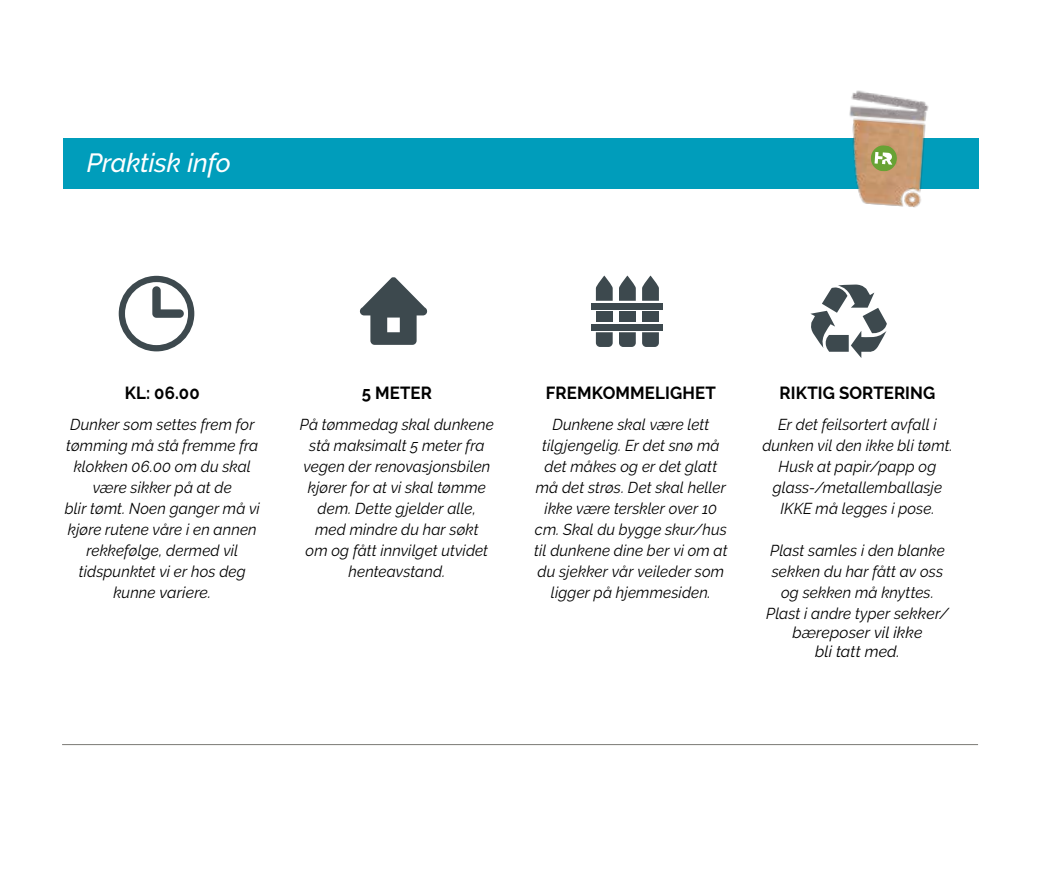
<style>
.page{position:relative;width:1042px;height:893px;background:#fff}
.page>*{position:absolute;margin:0;border:0;box-sizing:border-box;transform-origin:0 0}
.t1{font:italic 500 26.25px "Raleway";letter-spacing:-.01em;color:#fff}
.t2{font:700 17.5px "Raleway";letter-spacing:.01em;color:#000;scale:.96 1}
.t3{font:italic 15.75px/21px "Raleway";letter-spacing:.01em;color:#000;text-align:center;scale:.96 1}
.t4{font:italic 15.75px/19.2px "Raleway";letter-spacing:.01em;color:#000;text-align:center}
</style>
<div class="page">
<div style="left:63px;top:138px;width:916px;height:51px;background:#009dbb"></div>
<img style="left:849px;top:90px;width:80px;height:118px">
<svg style="left:870px;top:145px;width:27px;height:27px"></svg>
<hr style="left:62px;top:744px;width:916px;height:1px;background:#7a7975">
<svg style="left:119px;top:276px;width:75px;height:75px"></svg>
<svg style="left:359px;top:277px;width:68px;height:68px"></svg>
<svg style="left:596px;top:276px;width:17px;height:25px"></svg>
<svg style="left:596px;top:332px;width:17px;height:15px"></svg>
<div style="left:619px;top:311px;width:17px;height:11px;background:#3d494e"></div>
<svg style="left:619px;top:332px;width:17px;height:15px"></svg>
<svg style="left:619px;top:276px;width:17px;height:25px"></svg>
<svg style="left:642px;top:332px;width:17px;height:15px"></svg>
<svg style="left:642px;top:276px;width:17px;height:25px"></svg>
<div style="left:596px;top:311px;width:17px;height:11px;background:#3d494e"></div>
<div style="left:642px;top:311px;width:17px;height:11px;background:#3d494e"></div>
<div style="left:592px;top:303px;width:71px;height:6px;background:#3d494e"></div>
<div style="left:592px;top:324px;width:71px;height:6px;background:#3d494e"></div>
<svg style="left:810px;top:285px;width:77px;height:73px"></svg>
<h1 class="t1" style="left:87px;top:148px;width:145px">Praktisk info</h1>
<p class="t2" style="left:125px;top:383px;width:79px">KL: 06.00</p>
<p class="t3" style="left:65px;top:414px;width:205px">Dunker som settes frem for tømming må stå fremme fra klokken 06.00 om du skal være sikker på at de<br>blir tømt. Noen ganger må vi kjøre rutene våre i en annen rekkefølge, dermed vil tidspunktet vi er hos deg kunne variere.</p>
<p class="t2" style="left:362px;top:383px;width:75px">5 METER</p>
<p class="t3" style="left:300px;top:414px;width:203px">På tømmedag skal dunkene stå maksimalt 5 meter fra vegen der renovasjonsbilen kjører for at vi skal tømme dem. Dette gjelder alle,<br>med mindre du har søkt<br>om og fått innvilget utvidet henteavstand.</p>
<p class="t2" style="left:546px;top:383px;width:179px">FREMKOMMELIGHET</p>
<p class="t3" style="left:534px;top:414px;width:203px">Dunkene skal være lett tilgjengelig. Er det snø må det måkes og er det glatt må det strøs. Det skal heller ikke være terskler over 10 cm. Skal du bygge skur/hus til dunkene dine ber vi om at du sjekker vår veileder som ligger på hjemmesiden.</p>
<p class="t2" style="left:779px;top:383px;width:164px">RIKTIG SORTERING</p>
<p class="t3" style="left:762px;top:414px;width:200px">Er det feilsortert avfall i dunken vil den ikke bli tømt.<br>Husk at papir/papp og glass-/metallemballasje<br>IKKE må legges i pose.</p>
<p class="t3" style="left:766px;top:540px;width:192px">Plast samles i den blanke sekken du har fått av oss og sekken må knyttes.<br>Plast i andre typer sekker/</p>
<p class="t4" style="left:792px;top:623px;width:131px">bæreposer vil ikke bli tatt med.</p>
</div>
